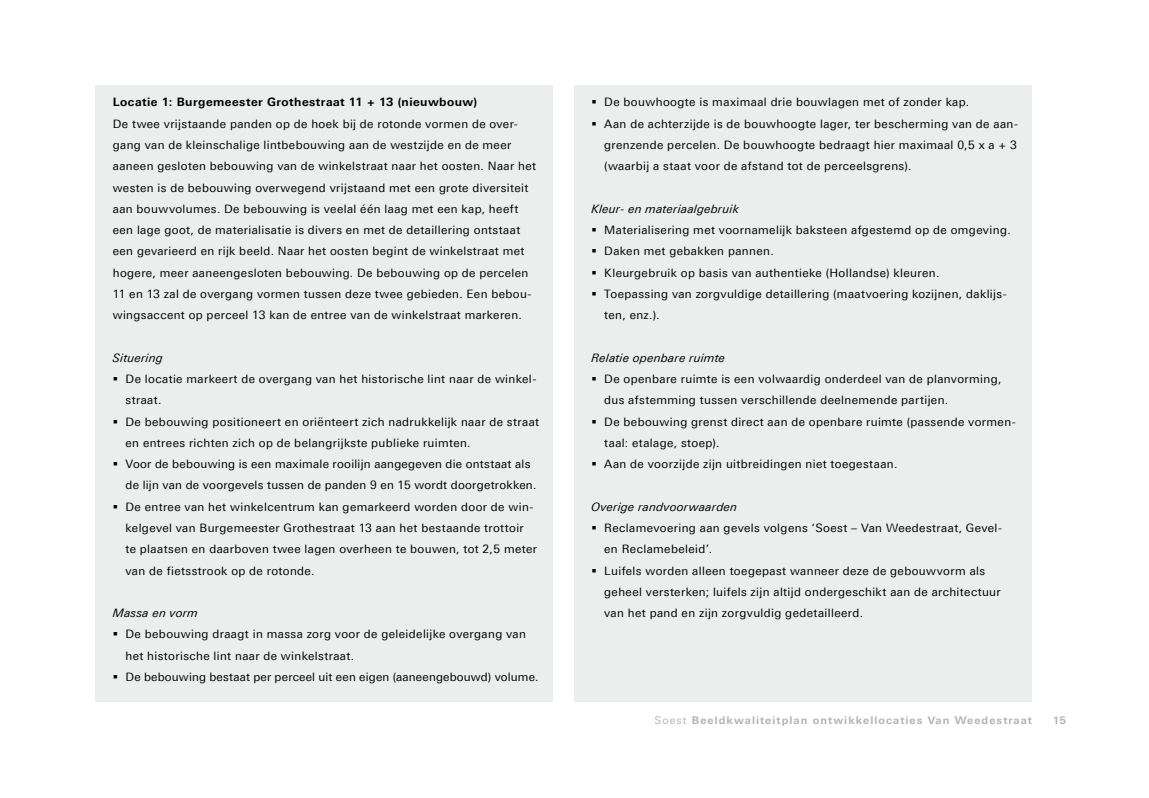
<style>
.page{position:relative;width:1149px;height:798px;background:#fff}
.page>*{position:absolute;margin:0;border:0;box-sizing:border-box;transform-origin:0 0}
.t1{font:11.7px/21.3px "LT Univers Basic";letter-spacing:.035em;color:#000}
.t2{font:italic 11.7px "LT Univers Basic";letter-spacing:.025em;color:#000}
.t3{font:700 11.7px "LT Univers Basic";letter-spacing:.04em;color:#000}
.t4{font:700 10.65px "LT Univers Basic";letter-spacing:.1em;color:#b1b3b4}
.t5{font:700 10.5px "LT Univers Basic";color:#b1b3b4}
.s1{font-weight:400}
</style>
<div class="page">
<div style="left:96px;top:85px;width:456px;height:616px;background:#eceded"></div>
<div style="left:574px;top:85px;width:457px;height:616px;background:#eceded"></div>
<p class="t3" style="left:113px;top:95px;width:366px">Locatie 1: Burgemeester Grothestraat 11 + 13 (nieuwbouw)</p>
<p class="t1" style="left:113px;top:113px;width:424px">De twee vrijstaande panden op de hoek bij de rotonde vormen de over&shy;gang van de kleinschalige lintbebouwing aan de westzijde en de meer aaneen gesloten bebouwing van de winkelstraat naar het oosten. Naar het westen is de bebouwing overwegend vrijstaand met een grote diversiteit aan bouwvolumes. De bebouwing is veelal één laag met een kap, heeft een lage goot, de materialisatie is divers en met de detaillering ontstaat een gevarieerd en rijk beeld. Naar het oosten begint de winkelstraat met hogere, meer aaneengesloten bebouwing. De bebouwing op de percelen 11 en 13 zal de overgang vormen tussen deze twee gebieden. Een bebou&shy;wingsaccent op perceel 13 kan de entree van de winkelstraat markeren.</p>
<p class="t2" style="left:113px;top:350px;width:52px">Situering</p>
<p class="t1" style="left:125px;top:368px;width:415px">De locatie markeert de overgang van het historische lint naar de winkel&shy;straat.<br>De bebouwing positioneert en oriënteert zich nadrukkelijk naar de straat en entrees richten zich op de belangrijkste publieke ruimten.<br>Voor de bebouwing is een maximale rooilijn aangegeven die ontstaat als de lijn van de voorgevels tussen de panden 9 en 15 wordt doorgetrokken.<br>De entree van het winkelcentrum kan gemarkeerd worden door de win&shy;kelgevel van Burgemeester Grothestraat 13 aan het bestaande trottoir<br>te plaatsen en daarboven twee lagen overheen te bouwen, tot 2,5 meter van de fietsstrook op de rotonde.</p>
<p class="t2" style="left:113px;top:605px;width:87px">Massa en vorm</p>
<p class="t1" style="left:125px;top:623px;width:414px">De bebouwing draagt in massa zorg voor de geleidelijke overgang van het historische lint naar de winkelstraat.<br>De bebouwing bestaat per perceel uit een eigen (aaneengebouwd) volume.</p>
<p class="t1" style="left:604px;top:92px;width:415px">De bouwhoogte is maximaal drie bouwlagen met of zonder kap.<br>Aan de achterzijde is de bouwhoogte lager, ter bescherming van de aan&shy;grenzende percelen. De bouwhoogte bedraagt hier maximaal 0,5 x a + 3 (waarbij a staat voor de afstand tot de perceelsgrens).</p>
<p class="t2" style="left:591px;top:201px;width:149px">Kleur- en materiaalgebruik</p>
<p class="t1" style="left:604px;top:219px;width:408px">Materialisering met voornamelijk baksteen afgestemd op de omgeving.<br>Daken met gebakken pannen.<br>Kleurgebruik op basis van authentieke (Hollandse) kleuren.<br>Toepassing van zorgvuldige detaillering (maatvoering kozijnen, daklijs&shy;ten, enz.).</p>
<p class="t2" style="left:591px;top:350px;width:135px">Relatie openbare ruimte</p>
<p class="t1" style="left:604px;top:368px;width:413px">De openbare ruimte is een volwaardig onderdeel van de planvorming, dus afstemming tussen verschillende deelnemende partijen.<br>De bebouwing grenst direct aan de openbare ruimte (passende vormen&shy;taal: etalage, stoep).<br>Aan de voorzijde zijn uitbreidingen niet toegestaan.</p>
<p class="t2" style="left:591px;top:499px;width:147px">Overige randvoorwaarden</p>
<p class="t1" style="left:604px;top:517px;width:399px">Reclamevoering aan gevels volgens ‘Soest – Van Weedestraat, Gevel&shy;en Reclamebeleid’.<br>Luifels worden alleen toegepast wanneer deze de gebouwvorm als geheel versterken; luifels zijn altijd ondergeschikt aan de architectuur van het pand en zijn zorgvuldig gedetailleerd.</p>
<p class="t4" style="left:654px;top:713px;width:379px"><span class="s1">Soest</span> Beeldkwaliteitplan ontwikkellocaties Van Weedestraat</p>
<p class="t5" style="left:1052px;top:713px;width:15px">15</p>
</div>
